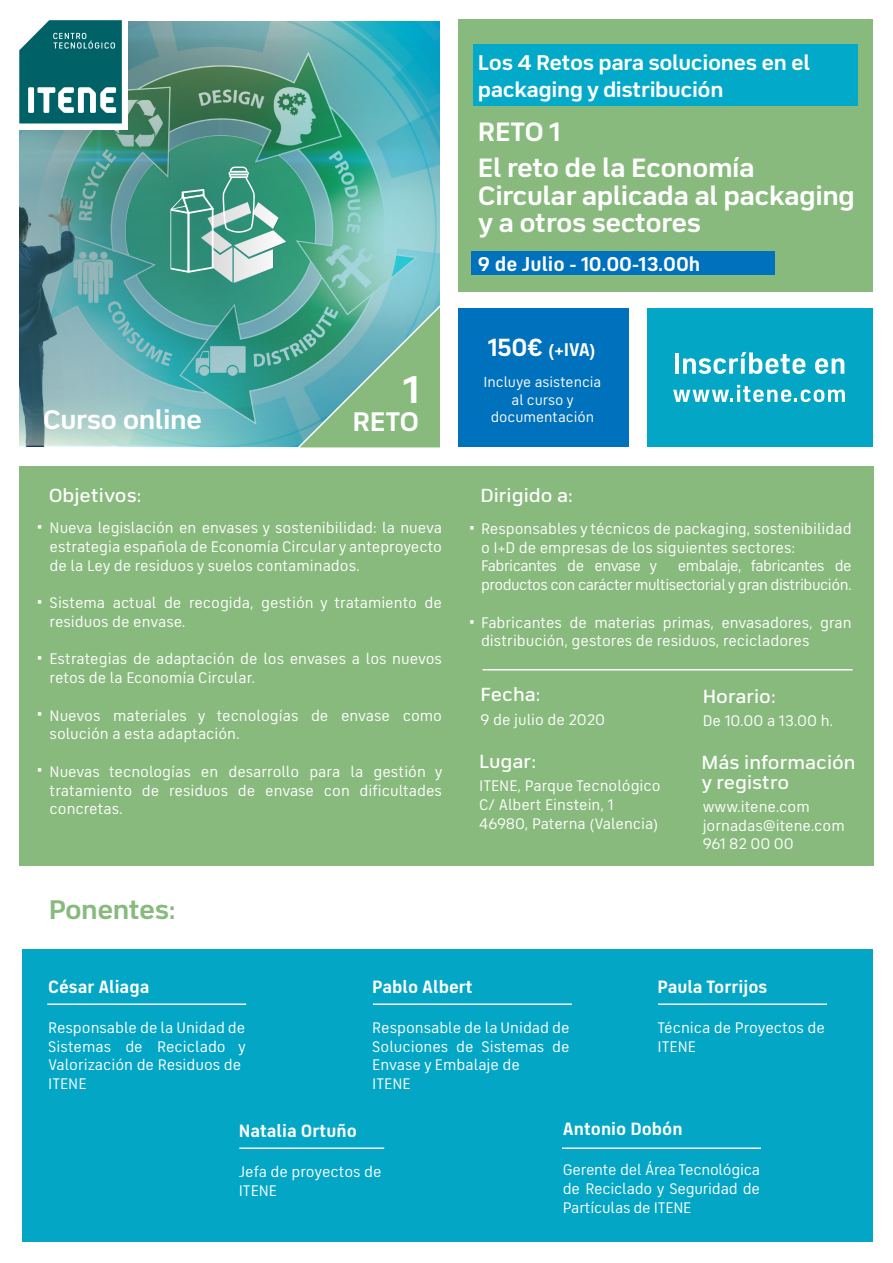
<style>
.page{position:relative;width:893px;height:1263px;background:#fff}
.page>*{position:absolute;margin:0;border:0;box-sizing:border-box;transform-origin:0 0}
.t1{font:700 39.15px "FS Industrie Wd";color:#fff}
.t2{font:700 27.15px "FS Industrie Wd";letter-spacing:-.02em;color:#fff}
.t3{font:700 27.15px "FS Industrie Wd";letter-spacing:-.02em;color:#88ba7d}
.t4{font:700 26.85px/35.7px "FS Industrie Wd";letter-spacing:-.02em;color:#fff}
.t5{font:700 21.45px/27.8px "FS Industrie Wd";letter-spacing:-.02em;color:#fff}
.t6{font:700 20.25px "FS Industrie";color:#fff}
.t7{font:500 19.2px/19.5px "FS Industrie Wd";color:#fff}
.t8{font:700 18.6px "FS Industrie";color:#fff}
.t9{font:700 18px "FS Industrie";color:#fff}
.t10{font:15.6px/18.8px "FS Industrie";color:#fff}
.t11{font:15.6px/18.8px "FS Industrie";letter-spacing:-.03em;color:#fff;text-align:right}
.t12{font:14.85px/17.7px "FS Industrie";color:#fff;text-align:center}
.s1{font-size:25.05px}
</style>
<div class="page">
<div style="left:22px;top:950px;width:850px;height:292px;background:#04a6c6"></div>
<div style="left:10px;top:466px;width:876px;height:400px;background:#88ba7d"></div>
<div style="left:1px;top:0;width:18px;height:1263px;background:#fff"></div>
<div style="left:874px;top:0;width:18px;height:1263px;background:#fff"></div>
<hr style="left:482px;top:669px;width:370px;height:1px;background:#fff">
<hr style="left:47px;top:1004px;width:199px;height:1px;background:#fff">
<hr style="left:239px;top:1148px;width:145px;height:1px;background:#fff">
<hr style="left:373px;top:1004px;width:199px;height:1px;background:#fff">
<hr style="left:562px;top:1148px;width:198px;height:1px;background:#fff">
<hr style="left:658px;top:1004px;width:168px;height:1px;background:#fff">
<img style="left:20px;top:21px;width:420px;height:426px">
<div style="left:458px;top:19px;width:429px;height:276px;background:#88ba7d"></div>
<div style="left:458px;top:309px;width:170px;height:138px;background:#0071bc"></div>
<div style="left:647px;top:308px;width:233px;height:139px;background:#04a6c6"></div>
<div style="left:446px;top:292px;width:445px;height:16px;background:#fff"></div>
<svg style="left:675px;top:354px;width:3px;height:20px"></svg>
<svg style="left:683px;top:352px;width:122px;height:22px"></svg>
<svg style="left:815px;top:358px;width:29px;height:16px"></svg>
<svg style="left:673px;top:385px;width:171px;height:17px"></svg>
<div style="left:873px;top:2px;width:18px;height:453px;background:#fff"></div>
<img style="left:19px;top:20px;width:109px;height:109px">
<div style="left:471px;top:251px;width:303px;height:24px;background:#0071bc"></div>
<div style="left:473px;top:44px;width:384px;height:61px;background:#03a9c8"></div>
<svg style="left:294px;top:301px;width:146px;height:147px;background:#76b598"></svg>
<h2 class="t2" style="left:43px;top:403px;width:161px">Curso online</h2>
<h1 class="t1" style="left:403px;top:365px;width:18px">1</h1>
<h2 class="t2" style="left:352px;top:405px;width:68px">RETO</h2>
<h3 class="t5" style="left:478px;top:48px;width:334px">Los 4 Retos para soluciones en el packaging y distribución</h3>
<h3 class="t4" style="left:478px;top:114px;width:278px">RETO 1<br>El reto de la Economía</h3>
<h3 class="t4" style="left:478px;top:181px;width:378px;line-height:27.8px">Circular aplicada al packaging y a otros sectores</h3>
<p class="t6" style="left:478px;top:252px;width:224px">9 de Julio - 10.00-13.00h</p>
<p class="t8" style="left:487px;top:338px;width:110px"><span class="s1">150€</span> (+IVA)</p>
<p class="t12" style="left:483px;top:373px;width:119px">Incluye asistencia al curso y documentación</p>
<p class="t10" style="left:37px;top:516px;width:7px">•</p>
<p class="t10" style="left:37px;top:591px;width:7px">•</p>
<p class="t10" style="left:37px;top:647px;width:7px">•</p>
<p class="t10" style="left:37px;top:704px;width:7px">•</p>
<p class="t10" style="left:37px;top:760px;width:7px">•</p>
<p class="t7" style="left:49px;top:486px;width:94px">Objetivos:</p>
<p class="t7" style="left:480px;top:486px;width:94px">Dirigido a:</p>
<p class="t10" style="left:481px;top:519px;width:372px">Responsables y técnicos de packaging, sostenibilidad o I+D de empresas de los siguientes sectores:<br>Fabricantes de envase y</p>
<p class="t10" style="left:50px;top:519px;width:394px;text-align:justify">Nueva legislación en envases y sostenibilidad: la nueva estrategia española de Economía Circular y anteproyecto de la Ley de residuos y suelos contaminados.</p>
<p class="t10" style="left:50px;top:594px;width:394px">Sistema actual de recogida, gestión y tratamiento de residuos de envase.</p>
<p class="t10" style="left:50px;top:650px;width:394px">Estrategias de adaptación de los envases a los nuevos retos de la Economía Circular.</p>
<p class="t10" style="left:50px;top:706px;width:394px">Nuevos materiales y tecnologías de envase como solución a esta adaptación.</p>
<p class="t10" style="left:50px;top:762px;width:394px;text-align:justify">Nuevas tecnologías en desarrollo para la gestión y tratamiento de residuos de envase con dificultades concretas.</p>
<p class="t10" style="left:469px;top:518px;width:7px">•</p>
<p class="t11" style="left:481px;top:557px;width:372px">embalaje, fabricantes de<br>productos con carácter multisectorial y gran distribución.</p>
<p class="t10" style="left:481px;top:613px;width:372px">Fabricantes de materias primas, envasadores, gran distribución, gestores de residuos, recicladores</p>
<p class="t10" style="left:469px;top:611px;width:7px">•</p>
<p class="t7" style="left:480px;top:685px;width:61px">Fecha:</p>
<p class="t10" style="left:480px;top:710px;width:126px">9 de julio de 2020</p>
<p class="t7" style="left:702px;top:686px;width:74px">Horario:</p>
<p class="t10" style="left:702px;top:712px;width:132px">De 10.00 a 13.00 h.</p>
<p class="t7" style="left:479px;top:751px;width:59px">Lugar:</p>
<p class="t10" style="left:479px;top:777px;width:183px">ITENE, Parque Tecnológico<br>C/ Albert Einstein, 1<br>46980, Paterna (Valencia)</p>
<p class="t7" style="left:701px;top:753px;width:156px">Más información y registro</p>
<p class="t10" style="left:702px;top:797px;width:143px">www.itene.com jornadas@itene.com<br>961 82 00 00</p>
<h2 class="t3" style="left:49px;top:893px;width:128px">Ponentes:</h2>
<p class="t9" style="left:48px;top:975px;width:103px">César Aliaga</p>
<p class="t10" style="left:48px;top:1018px;width:199px">Responsable de la Unidad de<br>Sistemas de Reciclado y<br>Valorización de Residuos de<br>ITENE</p>
<p class="t9" style="left:372px;top:975px;width:102px">Pablo Albert</p>
<p class="t10" style="left:372px;top:1018px;width:199px">Responsable de la Unidad de<br>Soluciones de Sistemas de<br>Envase y Embalaje de<br>ITENE</p>
<p class="t9" style="left:657px;top:975px;width:111px">Paula Torrijos</p>
<p class="t10" style="left:657px;top:1018px;width:169px">Técnica de Proyectos de<br>ITENE</p>
<p class="t9" style="left:239px;top:1119px;width:120px">Natalia Ortuño</p>
<p class="t10" style="left:239px;top:1162px;width:144px">Jefa de proyectos de<br>ITENE</p>
<p class="t9" style="left:563px;top:1118px;width:121px">Antonio Dobón</p>
<p class="t10" style="left:563px;top:1161px;width:199px;text-align:justify">Gerente del Área Tecnológica de Reciclado y Seguridad de Partículas de ITENE</p>
</div>
